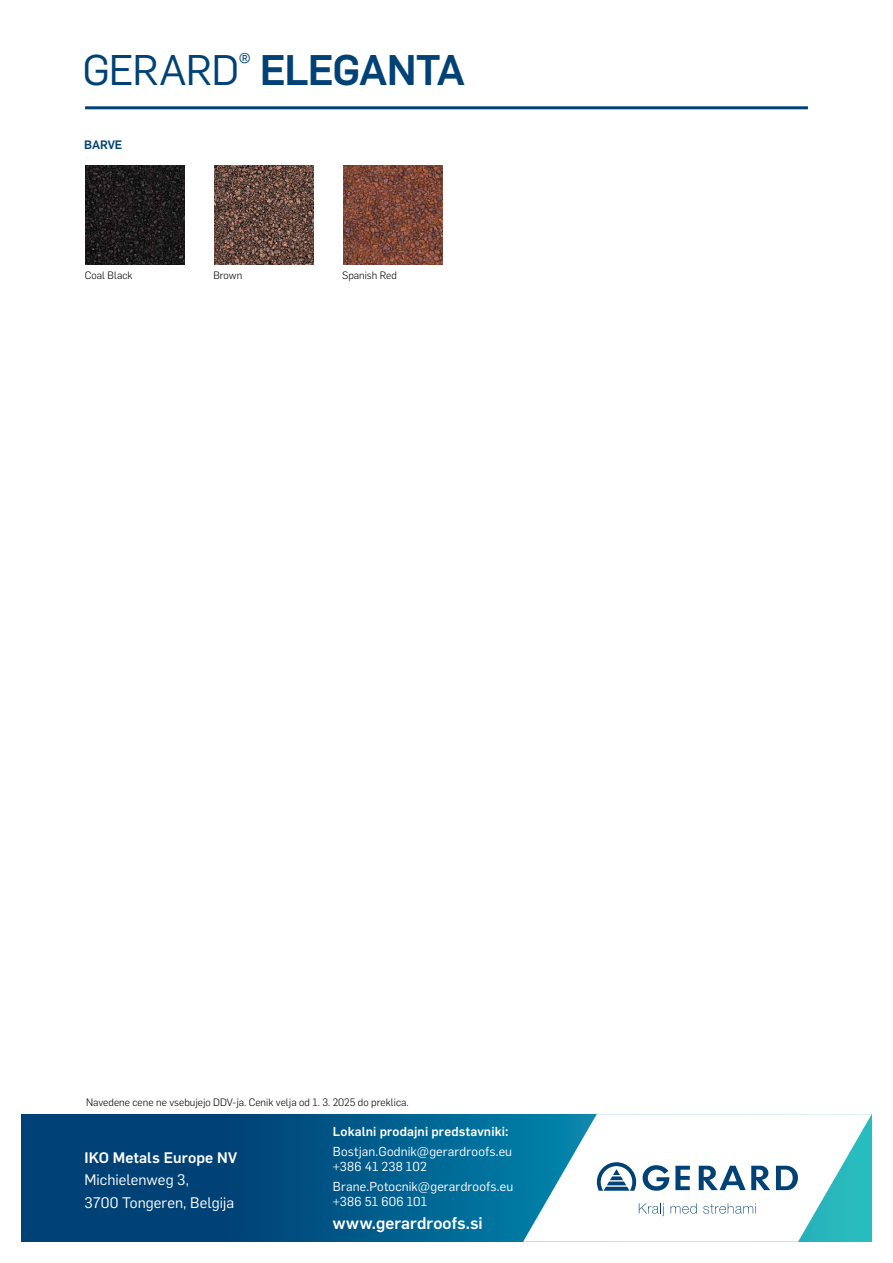
<style>
.page{position:relative;width:893px;height:1263px;background:#fff}
.page>*{position:absolute;margin:0;border:0;box-sizing:border-box;transform-origin:0 0}
.t1{font:500 42px "Flama";letter-spacing:-.035em;color:#004275}
.t2{font:500 16.5px "Flama";letter-spacing:.005em;color:#fff}
.t3{font:15px/22.5px "Flama";color:#fff}
.t4{font:500 15px "Flama";letter-spacing:.01em;color:#fff}
.t5{font:12.75px/15px "Flama";letter-spacing:.01em;color:#fff}
.t6{font:500 12.75px "Flama";letter-spacing:.01em;color:#fff}
.t7{font:500 12px "Flama";letter-spacing:-.005em;color:#004275}
.t8{font:300 10.5px "Flama";color:#000}
.s1{font-weight:400}
</style>
<div class="page">
<img style="left:85px;top:165px;width:100px;height:100px">
<img style="left:214px;top:165px;width:100px;height:100px">
<img style="left:343px;top:165px;width:100px;height:100px">
<svg style="left:21px;top:1114px;width:502px;height:128px;background:#005182"></svg>
<svg style="left:523px;top:1114px;width:349px;height:128px"></svg>
<hr style="left:85px;top:106px;width:723px;height:3px;background:#004275">
<h1 class="t1" style="left:82px;top:40px;width:384px"><span class="s1">GERARD</span><sup>®</sup> ELEGANTA</h1>
<p class="t7" style="left:84px;top:136px;width:40px">BARVE</p>
<p class="t8" style="left:85px;top:268px;width:49px">Coal Black</p>
<p class="t8" style="left:213px;top:268px;width:30px">Brown</p>
<p class="t8" style="left:342px;top:268px;width:56px">Spanish Red</p>
<p class="t8" style="left:86px;top:1095px;width:324px">Navedene cene ne vsebujejo DDV-ja. Cenik velja od 1. 3. 2025 do preklica.</p>
<h3 class="t4" style="left:85px;top:1146px;width:154px">IKO Metals Europe NV</h3>
<h3 class="t3" style="left:85px;top:1167px;width:151px">Michielenweg 3,<br>3700 Tongeren, Belgija</h3>
<p class="t6" style="left:333px;top:1122px;width:177px">Lokalni prodajni predstavniki:</p>
<p class="t5" style="left:333px;top:1143px;width:181px">Bostjan.Godnik@gerardroofs.eu +386 41 238 102</p>
<p class="t5" style="left:333px;top:1178px;width:182px">Brane.Potocnik@gerardroofs.eu +386 51 606 101</p>
<h2 class="t2" style="left:333px;top:1211px;width:151px">www.gerardroofs.si</h2>
</div>
